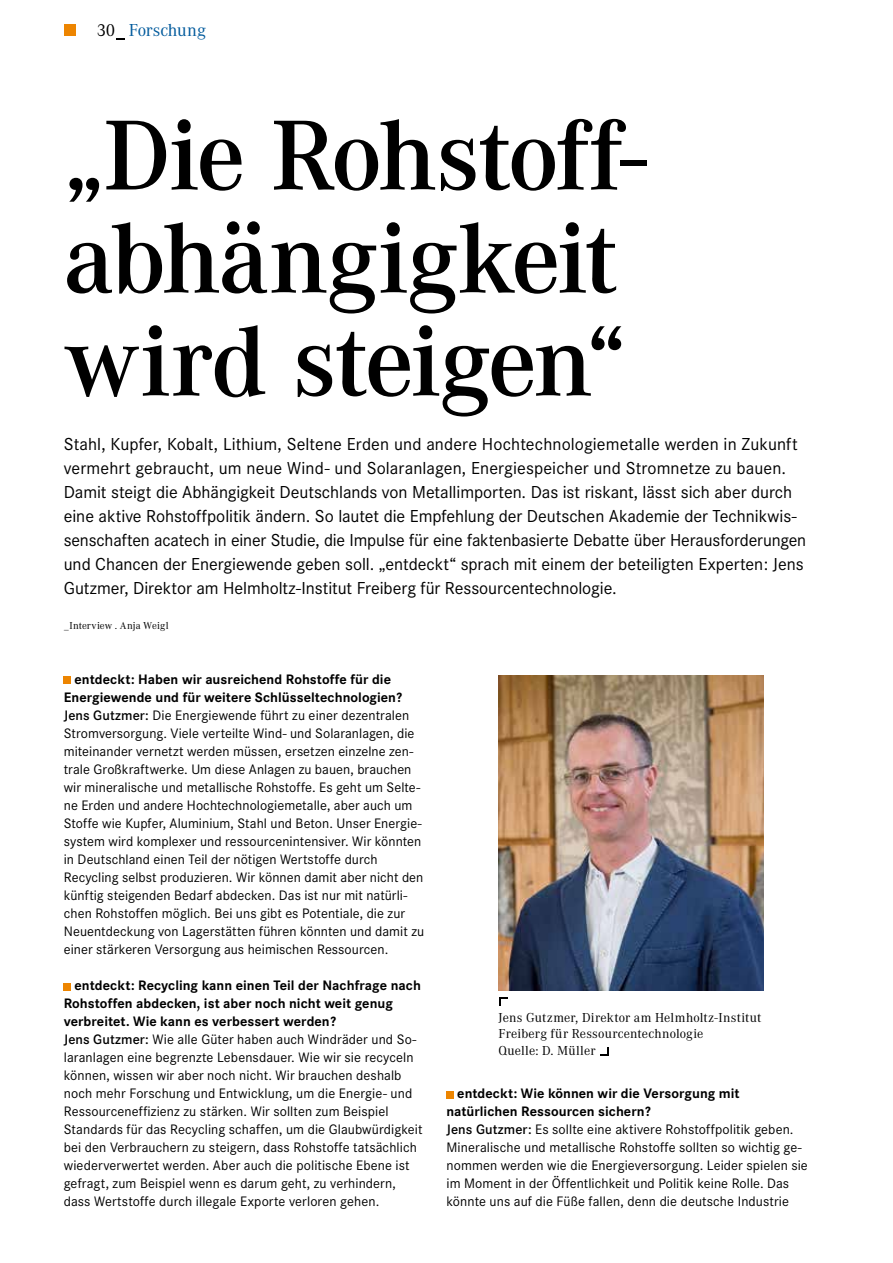
<style>
.page{position:relative;width:893px;height:1263px;background:#fff}
.page>*{position:absolute;margin:0;border:0;box-sizing:border-box;transform-origin:0 0}
.t1{font:600 103.05px/103.1px "Corporate A";letter-spacing:-.025em;color:#000}
.t2{font:18px/24px "Corporate S";letter-spacing:-.005em;color:#000}
.t3{font:18px "Corporate A";letter-spacing:-.015em;color:#005a9c}
.t4{font:14.25px/18px "Corporate S";letter-spacing:.005em;color:#000}
.t5{font:13.5px/16.5px "Corporate A Pro";letter-spacing:.015em;color:#000}
.t6{font:10.5px "Corporate A";letter-spacing:.005em;color:#000}
.s1{color:#000}
.s2{font-weight:700}
.s3{font-weight:600}
</style>
<div class="page">
<div style="left:64px;top:24px;width:12px;height:12px;background:#ed8500"></div>
<div style="left:64px;top:677px;width:7px;height:7px;background:#ed8500"></div>
<div style="left:64px;top:983px;width:7px;height:7px;background:#ed8500"></div>
<div style="left:446px;top:1091px;width:8px;height:7px;background:#ed8500"></div>
<img style="left:499px;top:675px;width:265px;height:315px">
<svg style="left:600px;top:1047px;width:8px;height:8px"></svg>
<svg style="left:500px;top:997px;width:8px;height:9px"></svg>
<svg style="left:117px;top:38px;width:8px;height:2px"></svg>
<p class="t3" style="left:97px;top:20px;width:111px"><span class="s1">30</span> Forschung</p>
<h1 class="t1" style="left:64px;top:106px;width:584px">„Die Rohstoff&shy;abhängigkeit wird steigen“</h1>
<p class="t2" style="left:64px;top:432px;width:744px">Stahl, Kupfer, Kobalt, Lithium, Seltene Erden und andere Hochtechnologiemetalle werden in Zukunft vermehrt gebraucht, um neue Wind- und Solaranlagen, Energiespeicher und Stromnetze zu bauen.<br>Damit steigt die Abhängigkeit Deutschlands von Metallimporten. Das ist riskant, lässt sich aber durch eine aktive Rohstoffpolitik ändern. So lautet die Empfehlung der Deutschen Akademie der Technikwis&shy;senschaften acatech in einer Studie, die Impulse für eine faktenbasierte Debatte über Herausforderungen und Chancen der Energiewende geben soll. „entdeckt“ sprach mit einem der beteiligten Experten: Jens Gutzmer, Direktor am Helmholtz-Institut Freiberg für Ressourcentechnologie.</p>
<p class="t6" style="left:64px;top:620px;width:106px">_Interview . Anja Weigl</p>
<p class="t4" style="left:64px;top:670px;width:362px;text-indent:11px"><span class="s2">entdeckt: Haben wir ausreichend Rohstoffe für die Energiewende und für weitere Schlüsseltechnologien?<br></span><span class="s3">Jens Gutzmer:</span> Die Energiewende führt zu einer dezentralen Stromversorgung. Viele verteilte Wind- und Solaranlagen, die miteinander vernetzt werden müssen, ersetzen einzelne zen&shy;trale Großkraftwerke. Um diese Anlagen zu bauen, brauchen wir mineralische und metallische Rohstoffe. Es geht um Selte&shy;ne Erden und andere Hochtechnologiemetalle, aber auch um Stoffe wie Kupfer, Aluminium, Stahl und Beton. Unser Energie&shy;system wird komplexer und ressourcenintensiver. Wir könnten in Deutschland einen Teil der nötigen Wertstoffe durch Recycling selbst produzieren. Wir können damit aber nicht den künftig steigenden Bedarf abdecken. Das ist nur mit natürli&shy;chen Rohstoffen möglich. Bei uns gibt es Potentiale, die zur Neuentdeckung von Lagerstätten führen könnten und damit zu einer stärkeren Versorgung aus heimischen Ressourcen.</p>
<p class="t4" style="left:64px;top:976px;width:360px;text-indent:11px"><span class="s2">entdeckt: Recycling kann einen Teil der Nachfrage nach Rohstoffen abdecken, ist aber noch nicht weit genug verbreitet. Wie kann es verbessert werden?<br></span><span class="s3">Jens Gutzmer:</span> Wie alle Güter haben auch Windräder und So&shy;laranlagen eine begrenzte Lebensdauer. Wie wir sie recyceln können, wissen wir aber noch nicht. Wir brauchen deshalb noch mehr Forschung und Entwicklung, um die Energie- und Ressourceneffizienz zu stärken. Wir sollten zum Beispiel Standards für das Recycling schaffen, um die Glaubwürdigkeit bei den Verbrauchern zu steigern, dass Rohstoffe tatsächlich wiederverwertet werden. Aber auch die politische Ebene ist gefragt, zum Beispiel wenn es darum geht, zu verhindern, dass Wertstoffe durch illegale Exporte verloren gehen.</p>
<p class="t5" style="left:499px;top:1008px;width:264px">Jens Gutzmer, Direktor am Helmholtz-Institut<br>Freiberg für Ressourcentechnologie<br>Quelle: D. Müller</p>
<p class="t4" style="left:446px;top:1084px;width:363px;text-indent:11px"><span class="s2">entdeckt: Wie können wir die Versorgung mit natürlichen Ressourcen sichern?<br></span><span class="s3">Jens Gutzmer:</span> Es sollte eine aktivere Rohstoffpolitik geben.<br>Mineralische und metallische Rohstoffe sollten so wichtig ge&shy;nommen werden wie die Energieversorgung. Leider spielen sie im Moment in der Öffentlichkeit und Politik keine Rolle. Das könnte uns auf die Füße fallen, denn die deutsche Industrie</p>
</div>
